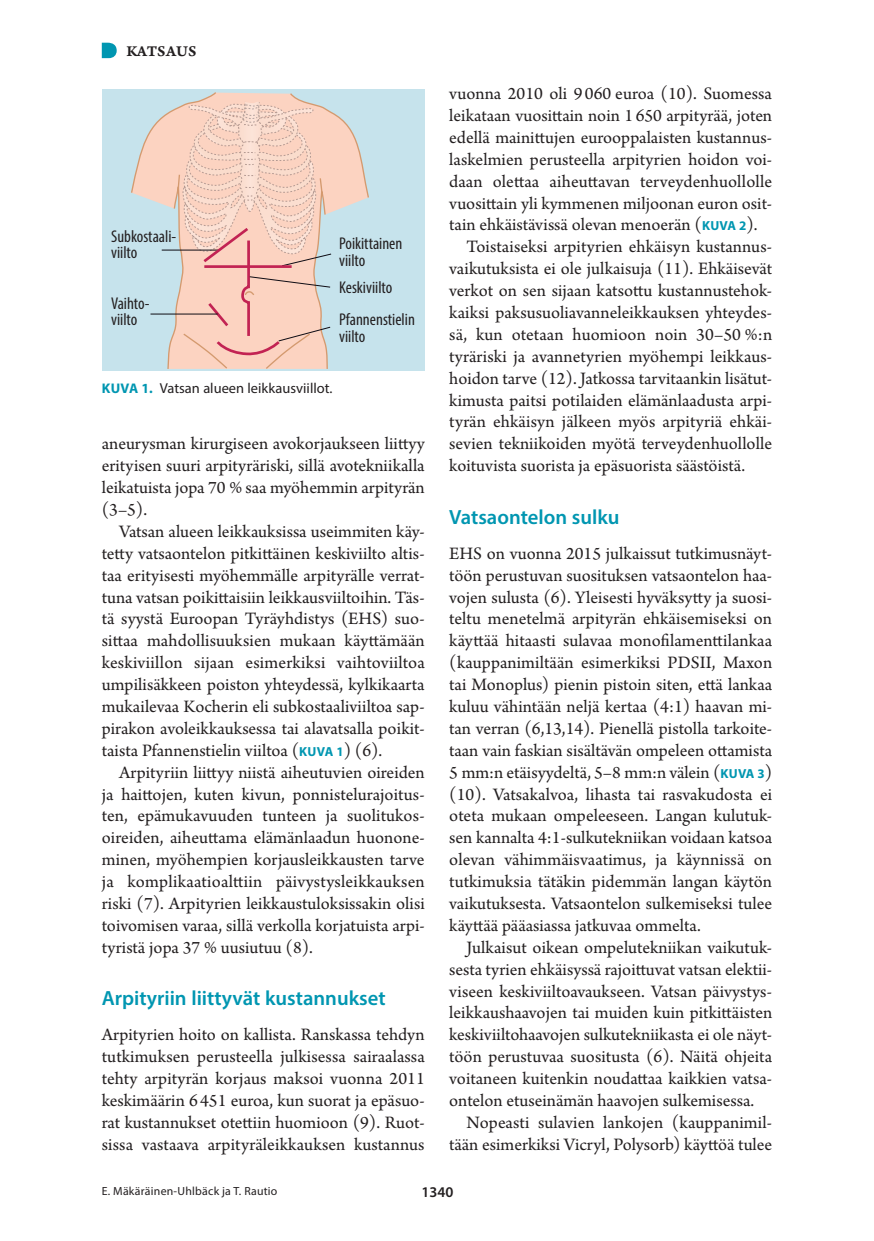
<style>
.page{position:relative;width:874px;height:1241px;background:#fff}
.page>*{position:absolute;margin:0;border:0;box-sizing:border-box;transform-origin:0 0}
.v1{font:600 20.65px "Myriad Pro";color:#0096b1}
.l_ei_sis{font:18.38px/21.9px "Arno Pro";color:#231f20;text-align:justify}
.t1{font:condensed 17.15px/16.1px "Myriad Pro";color:#231f20}
.vinj{font:15.75px "Arno Pro Smbd Caption";letter-spacing:.005em;color:#231f20}
.t2{font:600 14.88px "Myriad Pro";color:#231f20}
.kt{font:14.35px "Myriad Pro";color:#231f20}
.Ala{font:11.9px "Myriad Pro";letter-spacing:.02em;color:#231f20}
.s1{font-weight:700;font-size:14px;color:#0096b1}
.s2{font-family:"Myriad Pro";font-weight:700;font-size:13.12px;color:#0096b1}
</style>
<div class="page">
<div style="left:102px;top:89px;width:322px;height:282px;background:#c6e3ec"></div>
<svg style="left:131px;top:92px;width:238px;height:277px"></svg>
<svg style="left:102px;top:43px;width:15px;height:15px"></svg>
<p class="vinj" style="left:126px;top:41px;width:71px">KATSAUS</p>
<p class="t1" style="left:111px;top:228px;width:67px">Subkostaali&shy;viilto</p>
<p class="t1" style="left:111px;top:295px;width:40px">Vaihto&shy;viilto</p>
<p class="t1" style="left:339px;top:235px;width:65px">Poikittainen viilto</p>
<p class="t1" style="left:339px;top:271px;width:77px;line-height:32.2px">Keskiviilto<br>Pfannenstielin</p>
<p class="t1" style="left:339px;top:327px;width:28px">viilto</p>
<p class="kt" style="left:102px;top:379px;width:232px"><span class="s1">KUVA 1.</span> Vatsan alueen leikkausviillot.</p>
<p class="l_ei_sis" style="left:102px;top:434px;width:324px">aneurysman kirurgiseen avokorjaukseen liittyy erityisen suuri arpityräriski, sillä avotekniikalla leikatuista jopa 70 % saa myöhemmin arpityrän (3–5).</p>
<p class="l_ei_sis" style="left:102px;top:521px;width:324px;text-indent:17px">Vatsan alueen leikkauksissa useimmiten käy&shy;tetty vatsaontelon pitkittäinen keskiviilto altis&shy;taa erityisesti myöhemmälle arpityrälle verrat&shy;tuna vatsan poikittaisiin leikkausviiltoihin. Täs&shy;tä syystä Euroopan Tyräyhdistys (EHS) suo&shy;sittaa mahdollisuuksien mukaan käyttämään keskiviillon sijaan esimerkiksi vaihtoviiltoa umpilisäkkeen poiston yhteydessä, kylkikaarta mukailevaa Kocherin eli subkostaaliviiltoa sap&shy;pirakon avoleikkauksessa tai alavatsalla poikit&shy;taista Pfannenstielin viiltoa (<span class="s2">KUVA 1</span>) (6).</p>
<p class="l_ei_sis" style="left:102px;top:762px;width:324px;text-indent:17px">Arpityriin liittyy niistä aiheutuvien oireiden ja haittojen, kuten kivun, ponnistelurajoitus&shy;ten, epämukavuuden tunteen ja suolitukos&shy;oireiden, aiheuttama elämänlaadun huonone&shy;minen, myöhempien korjausleikkausten tarve ja komplikaatioalttiin päivystysleikkauksen riski (7). Arpityrien leikkaustuloksissakin olisi toivomisen varaa, sillä verkolla korjatuista arpi&shy;tyristä jopa 37 % uusiutuu (8).</p>
<p class="v1" style="left:102px;top:985px;width:285px">Arpityriin liittyvät kustannukset</p>
<p class="l_ei_sis" style="left:102px;top:1024px;width:324px">Arpityrien hoito on kallista. Ranskassa tehdyn tutkimuksen perusteella julkisessa sairaalassa tehty arpityrän korjaus maksoi vuonna 2011 keskimäärin 6 451 euroa, kun suorat ja epäsuo&shy;rat kustannukset otettiin huomioon (9). Ruot&shy;sissa vastaava arpityräleikkauksen kustannus</p>
<p class="l_ei_sis" style="left:449px;top:84px;width:324px">vuonna 2010 oli 9 060 euroa (10). Suomessa leikataan vuosittain noin 1 650 arpityrää, joten edellä mainittujen eurooppalaisten kustannus&shy;laskelmien perusteella arpityrien hoidon voi&shy;daan olettaa aiheuttavan terveydenhuollolle vuosittain yli kymmenen miljoonan euron osit&shy;tain ehkäistävissä olevan menoerän (<span class="s2">KUVA 2</span>).</p>
<p class="l_ei_sis" style="left:449px;top:237px;width:324px;text-indent:17px">Toistaiseksi arpityrien ehkäisyn kustannus&shy;vaikutuksista ei ole julkaisuja (11). Ehkäisevät verkot on sen sijaan katsottu kustannustehok&shy;kaiksi paksusuoliavanneleikkauksen yhteydes&shy;sä, kun otetaan huomioon noin 30–50 %:n tyräriski ja avannetyrien myöhempi leikkaus&shy;hoidon tarve (12). Jatkossa tarvitaankin lisätut&shy;kimusta paitsi potilaiden elämänlaadusta arpi&shy;tyrän ehkäisyn jälkeen myös arpityriä ehkäi&shy;sevien tekniikoiden myötä terveydenhuollolle koituvista suorista ja epäsuorista säästöistä.</p>
<p class="v1" style="left:449px;top:503px;width:172px">Vatsaontelon sulku</p>
<p class="l_ei_sis" style="left:449px;top:543px;width:324px">EHS on vuonna 2015 julkaissut tutkimusnäyt&shy;töön perustuvan suosituksen vatsaontelon haa&shy;vojen sulusta (6). Yleisesti hyväksytty ja suosi&shy;teltu menetelmä arpityrän ehkäisemiseksi on käyttää hitaasti sulavaa monofilamenttilankaa (kauppanimiltään esimerkiksi PDSII, Maxon tai Monoplus) pienin pistoin siten, että lankaa kuluu vähintään neljä kertaa (4:1) haavan mi&shy;tan verran (6,13,14). Pienellä pistolla tarkoite&shy;taan vain faskian sisältävän ompeleen ottamista 5 mm:n etäisyydeltä, 5–8 mm:n välein (<span class="s2">KUVA 3</span>) (10). Vatsakalvoa, lihasta tai rasvakudosta ei oteta mukaan ompeleeseen. Langan kulutuk&shy;sen kannalta 4:1-sulkutekniikan voidaan katsoa olevan vähimmäisvaatimus, ja käynnissä on tutkimuksia tätäkin pidemmän langan käytön vaikutuksesta. Vatsaontelon sulkemiseksi tulee käyttää pääasiassa jatkuvaa ommelta.</p>
<p class="l_ei_sis" style="left:449px;top:937px;width:324px;text-indent:17px">Julkaisut oikean ompelutekniikan vaikutuk&shy;sesta tyrien ehkäisyssä rajoittuvat vatsan elektii&shy;viseen keskiviiltoavaukseen. Vatsan päivystys&shy;leikkaushaavojen tai muiden kuin pitkittäisten keskiviiltohaavojen sulkutekniikasta ei ole näyt&shy;töön perustuvaa suositusta (6). Näitä ohjeita voitaneen kuitenkin noudattaa kaikkien vatsa&shy;ontelon etuseinämän haavojen sulkemisessa.</p>
<p class="l_ei_sis" style="left:449px;top:1112px;width:324px;text-align:right">Nopeasti sulavien lankojen (kauppanimil&shy;tään esimerkiksi Vicryl, Polysorb) käyttöä tulee</p>
<p class="Ala" style="left:102px;top:1183px;width:177px">E. Mäkäräinen-Uhlbäck ja T. Rautio</p>
<p class="t2" style="left:421px;top:1182px;width:33px">1340</p>
</div>
